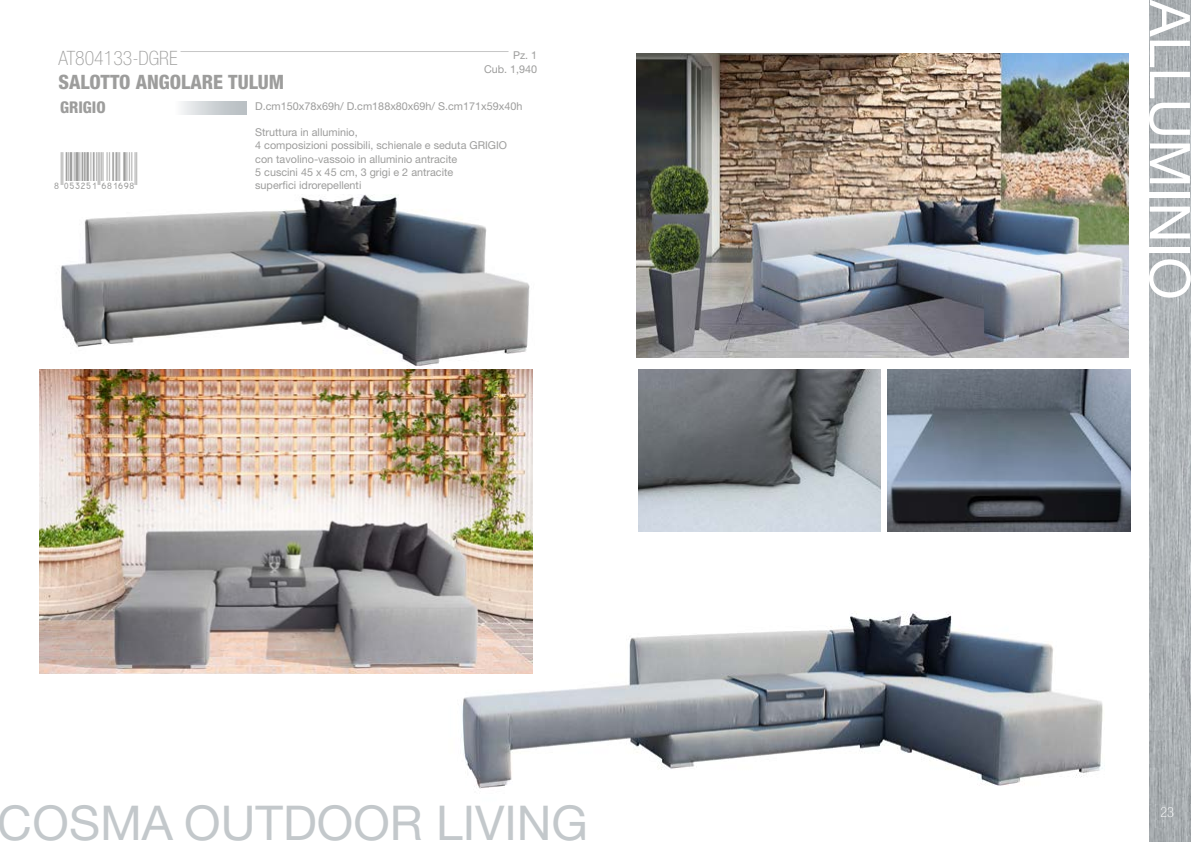
<style>
.page{position:relative;width:1191px;height:842px;background:#fff}
.page>*{position:absolute;margin:0;border:0;box-sizing:border-box;transform-origin:0 0}
.t1{font:56px "Helvetica Neue LT Std";color:#fff}
.t2{font:48px "Helvetica Neue LT Std";color:#c3c8cb}
.t3{font:800 condensed 19.8px "Helvetica Neue LT Std";color:#9d9d9c}
.t4{font:100 condensed 19.8px "Helvetica Neue LT Std";color:#9d9d9c}
.t5{font:800 condensed 16.2px "Helvetica Neue LT Std";color:#9d9d9c}
.t6{font:100 condensed 14px "Helvetica Neue LT Std";color:#fff}
.t7{font:10.8px/13.1px "Helvetica Neue LT Std";color:#9d9d9c}
</style>
<div class="page">
<img style="left:636px;top:54px;width:492px;height:303px">
<img style="left:40px;top:370px;width:492px;height:304px">
<svg style="left:181px;top:102px;width:65px;height:13px"></svg>
<img style="left:61px;top:195px;width:469px;height:174px">
<img style="left:888px;top:370px;width:242px;height:161px">
<img style="left:638px;top:370px;width:242px;height:161px">
<img style="left:353px;top:611px;width:752px;height:178px">
<hr style="left:180px;top:51px;width:328px;height:1px;background:#c6c6c6">
<img style="left:1149px;top:0;width:42px;height:842px">
<h3 class="t4" style="left:58px;top:47px;width:121px">AT804133-DGRE</h3>
<h3 class="t3" style="left:58px;top:70px;width:227px">SALOTTO ANGOLARE TULUM</h3>
<p class="t7" style="left:255px;top:100px;width:269px">D.cm150x78x69h/ D.cm188x80x69h/ S.cm171x59x40h</p>
<p class="t7" style="left:255px;top:126px;width:253px">Struttura in alluminio,<br>4 composizioni possibili, schienale e seduta GRIGIO con tavolino-vassoio in alluminio antracite<br>5 cuscini 45 x 45 cm, 3 grigi e 2 antracite<br>superfici idrorepellenti</p>
<p class="t7" style="left:484px;top:49px;width:55px;text-align:right">Pz. 1<br>Cub. 1,940</p>
<h3 class="t5" style="left:60px;top:98px;width:47px">GRIGIO</h3>
<h1 class="t1" style="left:1203px;top:0;width:301px;rotate:90deg">ALLUMINIO</h1>
<h2 class="t2" style="left:-2px;top:794px;width:592px">COSMA OUTDOOR LIVING</h2>
<p class="t6" style="left:1160px;top:805px;width:15px">23</p>
</div>
